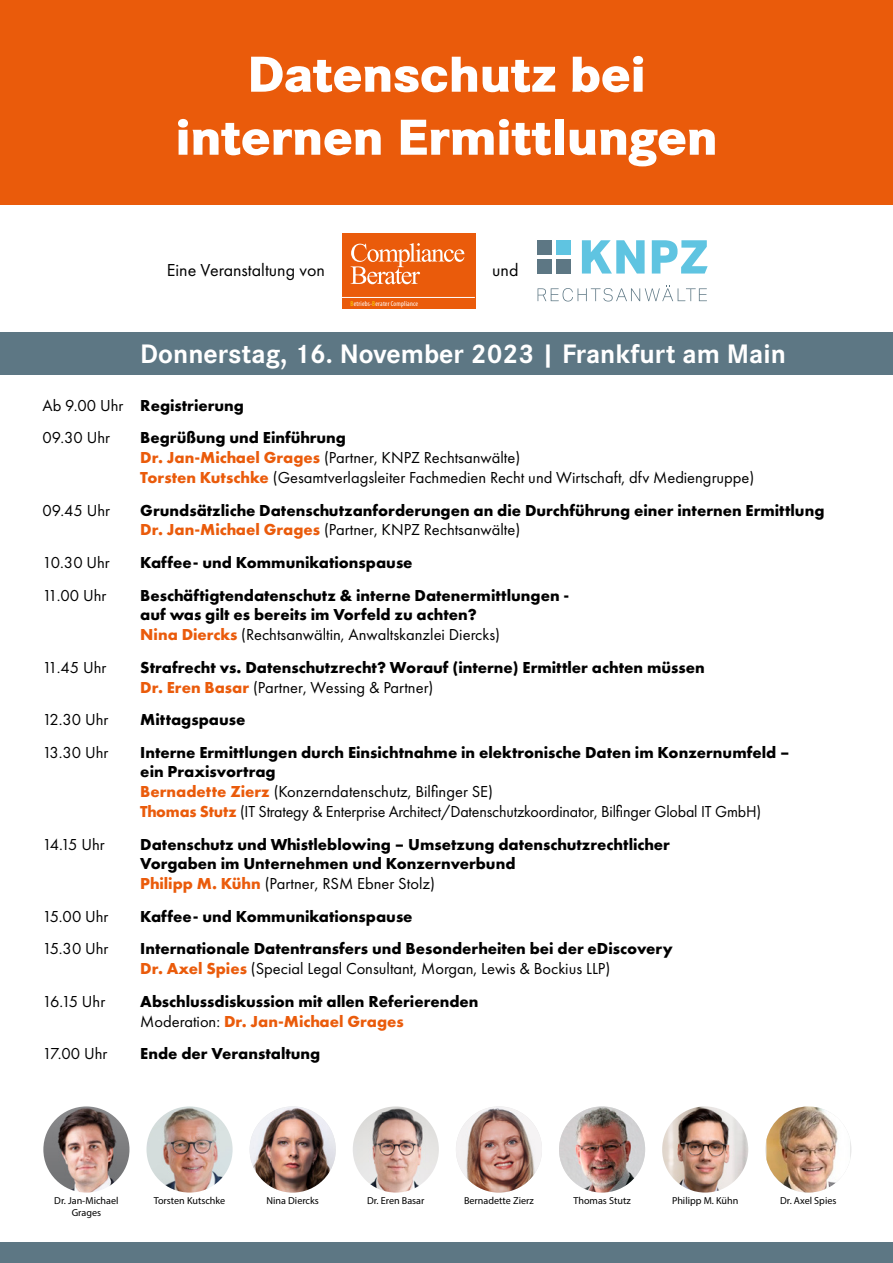
<style>
.page{position:relative;width:893px;height:1263px;background:#fff}
.page>*{position:absolute;margin:0;border:0;box-sizing:border-box;transform-origin:0 0}
.t1{font:800 52.5px/63px "Corporate S Pro";letter-spacing:-.005em;color:#fff;text-align:center}
.t2{font:700 27.75px "Corporate S Pro";color:#fff}
.t3{font:18px "Futura PT";color:#000}
.t4{font:700 16.5px/19.8px "Futura PT";color:#000}
.t5{font:16.5px/19.8px "Futura PT";color:#000}
.t6{font:10.2px/12.6px "Myriad Pro";color:#000;text-align:center}
.t7{font:condensed 7.2px "Myriad Pro";letter-spacing:.025em;color:#fff}
.s1{color:#ffd500}
.s2{font-weight:700}
.s3{font-weight:700;color:#ea5b0b}
.s4{color:#ea5b0b}
.s5{font-weight:400}
</style>
<div class="page">
<div style="left:0;top:1242px;width:893px;height:21px;background:#5d7784"></div>
<div style="left:0;top:0;width:893px;height:204px;background:#ea5b0b"></div>
<div style="left:0;top:332px;width:893px;height:43px;background:#5d7784"></div>
<div style="left:342px;top:233px;width:133px;height:76px;background:#ea5b0b"></div>
<hr style="left:342px;top:297px;width:133px;height:1px;background:#fff">
<svg style="left:351px;top:243px;width:113px;height:41px"></svg>
<div style="left:538px;top:259px;width:14px;height:15px;background:#5d7784"></div>
<div style="left:538px;top:240px;width:14px;height:15px;background:#5d7784"></div>
<div style="left:556px;top:259px;width:15px;height:15px;background:#5d7784"></div>
<div style="left:556px;top:240px;width:15px;height:15px;background:#5fc4e1"></div>
<svg style="left:582px;top:240px;width:63px;height:34px"></svg>
<svg style="left:652px;top:240px;width:56px;height:34px"></svg>
<svg style="left:538px;top:285px;width:169px;height:16px"></svg>
<img style="left:43px;top:1106px;width:86px;height:86px;border-radius:43px">
<img style="left:250px;top:1106px;width:86px;height:86px;border-radius:43px">
<img style="left:146px;top:1106px;width:87px;height:86px;border-radius:43px">
<img style="left:353px;top:1106px;width:86px;height:86px;border-radius:43px">
<img style="left:766px;top:1106px;width:72px;height:86px">
<img style="left:662px;top:1106px;width:86px;height:86px;border-radius:43px">
<img style="left:456px;top:1106px;width:86px;height:86px;border-radius:43px">
<img style="left:559px;top:1106px;width:86px;height:86px;border-radius:43px">
<h1 class="t1" style="left:175px;top:39px;width:544px">Datenschutz bei internen Ermittlungen</h1>
<p class="t3" style="left:167px;top:259px;width:160px">Eine Veranstaltung von</p>
<p class="t3" style="left:492px;top:259px;width:28px">und</p>
<p class="t7" style="left:351px;top:299px;width:69px"><span class="s1">B</span>etriebs-<span class="s1">B</span>erater Compliance</p>
<h2 class="t2" style="left:140px;top:332px;width:647px">Donnerstag, 16. November 2023 | Frankfurt am Main</h2>
<p class="t5" style="left:43px;top:389px;width:203px;line-height:32.5px">Ab 9.00 Uhr <span class="s2">Registrierung<br></span>09.30 Uhr</p>
<p class="t5" style="left:140px;top:428px;width:616px"><span class="s2">Begrüßung und Einführung<br></span><span class="s3">Dr. Jan-Michael Grages</span> (Partner, KNPZ Rechtsanwälte)<br><span class="s3">Torsten Kutschke</span> (Gesamtverlagsleiter Fachmedien Recht und Wirtschaft, dfv Mediengruppe)</p>
<p class="t5" style="left:43px;top:500px;width:69px">09.45 Uhr</p>
<p class="t4" style="left:140px;top:500px;width:686px">Grundsätzliche Datenschutzanforderungen an die Durchführung einer internen Ermittlung<br><span class="s4">Dr. Jan-Michael Grages</span> <span class="s5">(Partner, KNPZ Rechtsanwälte)</span></p>
<p class="t5" style="left:43px;top:552px;width:69px">10.30 Uhr</p>
<p class="t4" style="left:140px;top:552px;width:274px">Kaffee- und Kommunikationspause</p>
<p class="t5" style="left:43px;top:585px;width:65px">11.00 Uhr</p>
<p class="t4" style="left:140px;top:585px;width:430px">Beschäftigtendatenschutz &amp; interne Datenermittlungen - auf was gilt es bereits im Vorfeld zu achten?<br><span class="s4">Nina Diercks</span> <span class="s5">(Rechtsanwältin, Anwaltskanzlei Diercks)</span></p>
<p class="t5" style="left:43px;top:657px;width:65px">11.45 Uhr</p>
<p class="t4" style="left:140px;top:657px;width:566px">Strafrecht vs. Datenschutzrecht? Worauf (interne) Ermittler achten müssen<br><span class="s4">Dr. Eren Basar</span> <span class="s5">(Partner, Wessing &amp; Partner)</span></p>
<p class="t5" style="left:43px;top:710px;width:67px">12.30 Uhr</p>
<p class="t4" style="left:140px;top:709px;width:107px">Mittagspause</p>
<p class="t5" style="left:43px;top:742px;width:67px">13.30 Uhr</p>
<p class="t5" style="left:140px;top:742px;width:651px"><span class="s2">Interne Ermittlungen durch Einsichtnahme in elektronische Daten im Konzernumfeld – ein Praxisvortrag<br></span><span class="s3">Bernadette Zierz</span> (Konzerndatenschutz, Bilfinger SE)<br><span class="s3">Thomas Stutz</span> (IT Strategy &amp; Enterprise Architect/Datenschutzkoordinator, Bilfinger Global IT GmbH)</p>
<p class="t5" style="left:43px;top:834px;width:64px">14.15 Uhr</p>
<p class="t4" style="left:140px;top:834px;width:531px">Datenschutz und Whistleblowing – Umsetzung datenschutzrechtlicher<br>Vorgaben im Unternehmen und Konzernverbund<br><span class="s4">Philipp M. Kühn</span> <span class="s5">(Partner, RSM Ebner Stolz)</span></p>
<p class="t5" style="left:43px;top:906px;width:68px">15.00 Uhr</p>
<p class="t4" style="left:140px;top:906px;width:274px">Kaffee- und Kommunikationspause</p>
<p class="t5" style="left:43px;top:939px;width:68px">15.30 Uhr</p>
<p class="t4" style="left:140px;top:938px;width:534px">Internationale Datentransfers und Besonderheiten bei der eDiscovery<br><span class="s4">Dr. Axel Spies</span> <span class="s5">(Special Legal Consultant, Morgan, Lewis &amp; Bockius LLP)</span></p>
<p class="t5" style="left:43px;top:991px;width:64px">16.15 Uhr</p>
<p class="t4" style="left:140px;top:991px;width:340px">Abschlussdiskussion mit allen Referierenden<br><span class="s5">Moderation:</span> <span class="s4">Dr. Jan-Michael Grages</span></p>
<p class="t5" style="left:43px;top:1043px;width:66px">17.00 Uhr</p>
<p class="t4" style="left:140px;top:1043px;width:182px">Ende der Veranstaltung</p>
<p class="t6" style="left:54px;top:1194px;width:66px">Dr. Jan-Michael<br>Grages</p>
<p class="t6" style="left:154px;top:1194px;width:73px">Torsten Kutschke</p>
<p class="t6" style="left:266px;top:1194px;width:54px">Nina Diercks</p>
<p class="t6" style="left:367px;top:1194px;width:59px">Dr. Eren Basar</p>
<p class="t6" style="left:464px;top:1194px;width:71px">Bernadette Zierz</p>
<p class="t6" style="left:573px;top:1194px;width:59px">Thomas Stutz</p>
<p class="t6" style="left:672px;top:1194px;width:68px">Philipp M. Kühn</p>
<p class="t6" style="left:780px;top:1194px;width:58px">Dr. Axel Spies</p>
</div>
